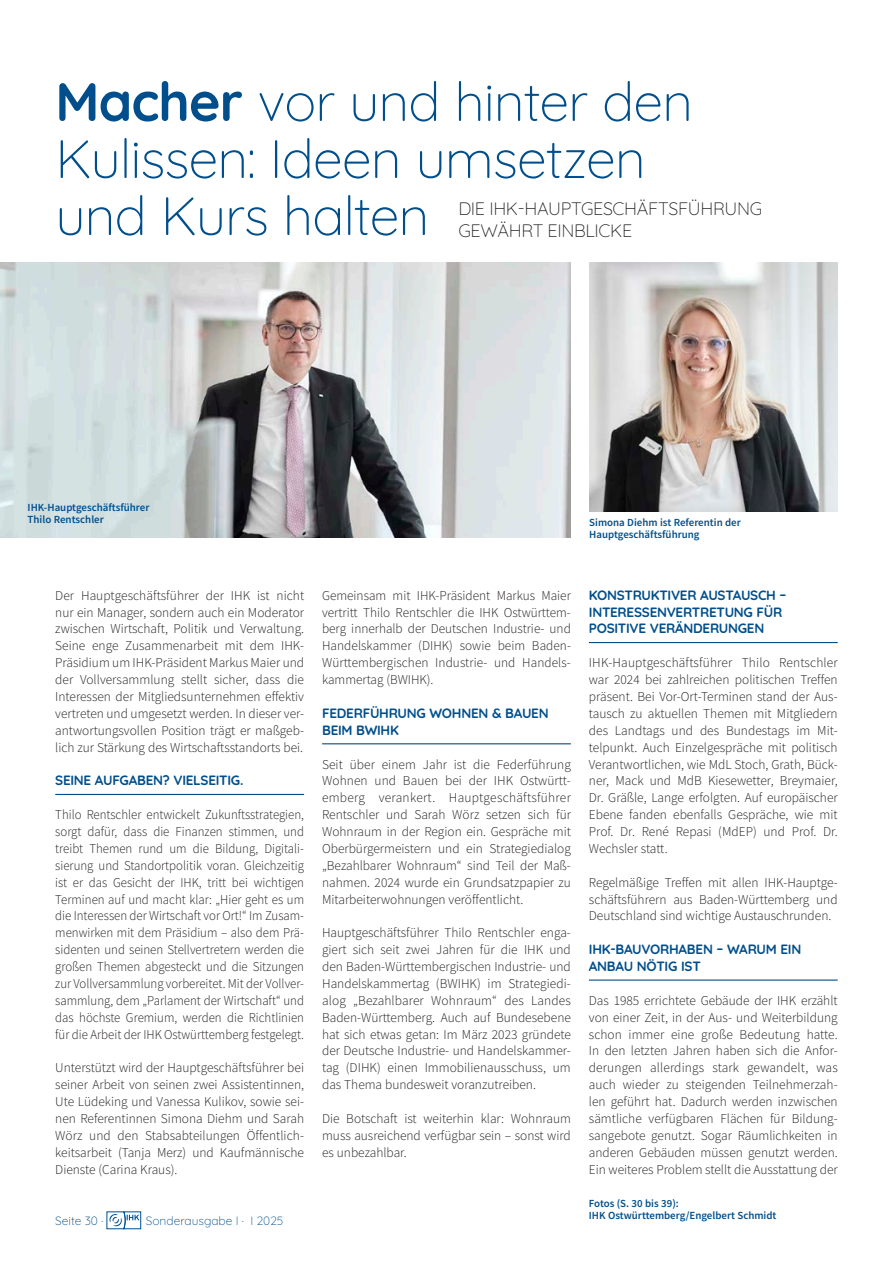
<style>
.page{position:relative;width:893px;height:1263px;background:#fff}
.page>*{position:absolute;margin:0;border:0;box-sizing:border-box;transform-origin:0 0}
.t1{font:300 54px/57px "Quicksand";letter-spacing:-.02em;color:#004f8c}
.t2{font:300 18px/21.6px "Quicksand";letter-spacing:-.02em;color:#231f20}
.t3{font:300 13.5px/16.8px "Source Sans Pro";color:#231f20;text-align:justify}
.t4{font:300 13.5px/16.8px "Source Sans Pro";color:#231f20;text-align:justify;scale:.95 1}
.t5{font:700 13.5px/16.8px "Quicksand";letter-spacing:-.02em;color:#004f8c}
.t6{font:300 12px "Quicksand";color:#004f8c}
.t7{font:600 10.8px/12px "Source Sans Pro";color:#004f8c}
.s1{font-weight:700}
</style>
<div class="page">
<svg style="left:106px;top:1211px;width:35px;height:18px"></svg>
<hr style="left:55px;top:794px;width:249px;height:1px;background:#004f8c">
<hr style="left:322px;top:743px;width:249px;height:1px;background:#004f8c">
<hr style="left:589px;top:642px;width:249px;height:1px;background:#004f8c">
<hr style="left:589px;top:979px;width:249px;height:2px;background:#004f8c">
<img style="left:0;top:262px;width:571px;height:276px">
<img style="left:589px;top:262px;width:249px;height:249px">
<h1 class="t1" style="left:55px;top:68px;width:639px"><span class="s1">Macher</span> vor und hinter den<br>Kulissen: Ideen umsetzen und Kurs halten</h1>
<h2 class="t2" style="left:458px;top:196px;width:305px">DIE IHK-HAUPTGESCHÄFTSFÜHRUNG<br>GEWÄHRT EINBLICKE</h2>
<p class="t7" style="left:28px;top:501px;width:123px">IHK-Hauptgeschäftsführer<br>Thilo Rentschler</p>
<p class="t7" style="left:589px;top:517px;width:153px">Simona Diehm ist Referentin der<br>Hauptgeschäftsführung</p>
<p class="t3" style="left:55px;top:587px;width:250px">Der Hauptgeschäftsführer der IHK ist nicht nur ein Manager, sondern auch ein Moderator zwischen Wirtschaft, Politik und Verwaltung.<br>Seine enge Zusammenarbeit mit dem IHK-Präsidium um IHK-Präsident Markus Maier und der Vollversammlung stellt sicher, dass die Interessen der Mitgliedsunternehmen effektiv vertreten und umgesetzt werden. In dieser ver&shy;antwortungsvollen Position trägt er maßgeb&shy;lich zur Stärkung des Wirtschaftsstandorts bei.</p>
<p class="t5" style="left:55px;top:771px;width:190px">SEINE AUFGABEN? VIELSEITIG.</p>
<p class="t4" style="left:55px;top:806px;width:263px">Thilo Rentschler entwickelt Zukunftsstrategien, sorgt dafür, dass die Finanzen stimmen, und treibt Themen rund um die Bildung, Digitali&shy;sierung und Standortpolitik voran. Gleichzeitig ist er das Gesicht der IHK, tritt bei wichtigen Terminen auf und macht klar: „Hier geht es um die Interessen der Wirtschaft vor Ort!“ Im Zusam&shy;menwirken mit dem Präsidium – also dem Prä&shy;sidenten und seinen Stellvertretern werden die großen Themen abgesteckt und die Sitzungen zur Vollversammlung vorbereitet. Mit der Vollver&shy;sammlung, dem „Parlament der Wirtschaft“ und das höchste Gremium, werden die Richtlinien für die Arbeit der IHK Ostwürttemberg festgelegt.</p>
<p class="t3" style="left:55px;top:1059px;width:250px">Unterstützt wird der Hauptgeschäftsführer bei seiner Arbeit von seinen zwei Assistentinnen, Ute Lüdeking und Vanessa Kulikov, sowie sei&shy;nen Referentinnen Simona Diehm und Sarah Wörz und den Stabsabteilungen Öffentlich&shy;keitsarbeit (Tanja Merz) und Kaufmännische Dienste (Carina Kraus).</p>
<p class="t6" style="left:55px;top:1211px;width:50px">Seite 30 ·</p>
<p class="t6" style="left:146px;top:1211px;width:139px">Sonderausgabe I · I 2025</p>
<p class="t3" style="left:322px;top:587px;width:250px">Gemeinsam mit IHK-Präsident Markus Maier vertritt Thilo Rentschler die IHK Ostwürttem&shy;berg innerhalb der Deutschen Industrie- und Handelskammer (DIHK) sowie beim Baden-Württembergischen Industrie- und Handels&shy;kammertag (BWIHK).</p>
<p class="t5" style="left:322px;top:703px;width:228px">FEDERFÜHRUNG WOHNEN &amp; BAUEN<br>BEIM BWIHK</p>
<p class="t3" style="left:322px;top:756px;width:250px">Seit über einem Jahr ist die Federführung Wohnen und Bauen bei der IHK Ostwürtt&shy;emberg verankert. Hauptgeschäftsführer Rentschler und Sarah Wörz setzen sich für Wohnraum in der Region ein. Gespräche mit Oberbürgermeistern und ein Strategiedialog „Bezahlbarer Wohnraum“ sind Teil der Maß&shy;nahmen. 2024 wurde ein Grundsatzpapier zu Mitarbeiterwohnungen veröffentlicht.</p>
<p class="t3" style="left:322px;top:924px;width:250px">Hauptgeschäftsführer Thilo Rentschler enga&shy;giert sich seit zwei Jahren für die IHK und den Baden-Württembergischen Industrie- und Handelskammertag (BWIHK) im Strategiedi&shy;alog „Bezahlbarer Wohnraum“ des Landes Baden-Württemberg. Auch auf Bundesebene hat sich etwas getan: Im März 2023 gründete der Deutsche Industrie- und Handelskammer&shy;tag (DIHK) einen Immobilienausschuss, um das Thema bundesweit voranzutreiben.</p>
<p class="t3" style="left:322px;top:1110px;width:250px">Die Botschaft ist weiterhin klar: Wohnraum muss ausreichend verfügbar sein – sonst wird es unbezahlbar.</p>
<p class="t5" style="left:589px;top:585px;width:199px">KONSTRUKTIVER AUSTAUSCH –<br>INTERESSENVERTRETUNG FÜR<br>POSITIVE VERÄNDERUNGEN</p>
<p class="t3" style="left:589px;top:654px;width:250px">IHK-Hauptgeschäftsführer Thilo Rentschler war 2024 bei zahlreichen politischen Treffen präsent. Bei Vor-Ort-Terminen stand der Aus&shy;tausch zu aktuellen Themen mit Mitgliedern des Landtags und des Bundestags im Mit&shy;telpunkt. Auch Einzelgespräche mit politisch Verantwortlichen, wie MdL Stoch, Grath, Bück&shy;ner, Mack und MdB Kiesewetter, Breymaier, Dr. Gräßle, Lange erfolgten. Auf europäischer Ebene fanden ebenfalls Gespräche, wie mit Prof. Dr. René Repasi (MdEP) und Prof. Dr.<br>Wechsler statt.</p>
<p class="t3" style="left:589px;top:874px;width:250px">Regelmäßige Treffen mit allen IHK-Hauptge&shy;schäftsführern aus Baden-Württemberg und Deutschland sind wichtige Austauschrunden.</p>
<p class="t5" style="left:589px;top:940px;width:214px">IHK-BAUVORHABEN – WARUM EIN<br>ANBAU NÖTIG IST</p>
<p class="t3" style="left:589px;top:992px;width:250px">Das 1985 errichtete Gebäude der IHK erzählt von einer Zeit, in der Aus- und Weiterbildung schon immer eine große Bedeutung hatte.<br>In den letzten Jahren haben sich die Anfor&shy;derungen allerdings stark gewandelt, was auch wieder zu steigenden Teilnehmerzah&shy;len geführt hat. Dadurch werden inzwischen sämtliche verfügbaren Flächen für Bildung&shy;sangebote genutzt. Sogar Räumlichkeiten in anderen Gebäuden müssen genutzt werden.<br>Ein weiteres Problem stellt die Ausstattung der</p>
<p class="t7" style="left:589px;top:1197px;width:189px">Fotos (S. 30 bis 39):<br>IHK Ostwürttemberg/Engelbert Schmidt</p>
</div>
